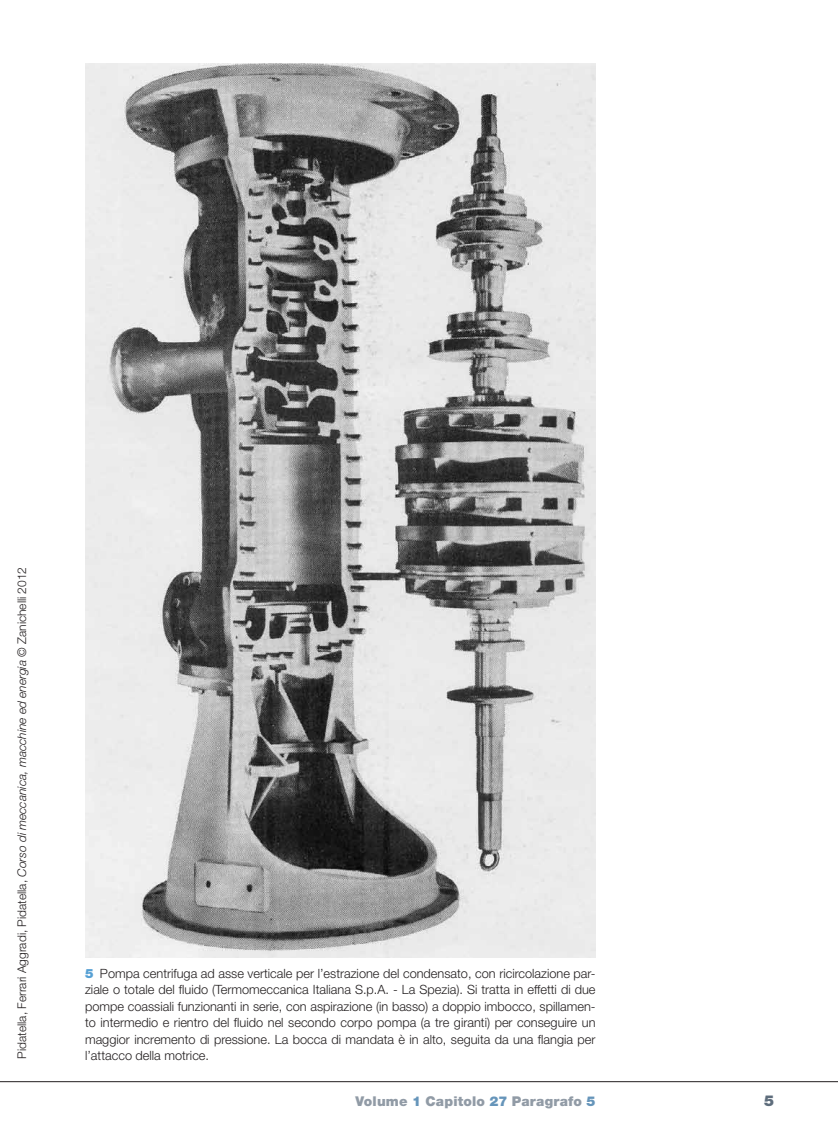
<style>
.page{position:relative;width:838px;height:1132px;background:#fff}
.page>*{position:absolute;margin:0;border:0;box-sizing:border-box;transform-origin:0 0}
.t1{font:900 15px "Helvetica Neue";color:#5e6d7c}
.t2{font:900 13.5px "Helvetica Neue";letter-spacing:.01em;color:#919ba6}
.t3{font:300 12.75px/16.5px "Helvetica Neue";color:#231f20;text-align:justify}
.t4{font:300 12px "Helvetica Neue";color:#231f20}
.s1{font-style:italic}
.s2{font-weight:900;color:#56a0d4}
.s3{color:#6695ba}
</style>
<div class="page">
<hr style="left:0;top:1080px;width:838px;height:1px;background:#231f20">
<img style="left:85px;top:64px;width:510px;height:893px">
<p class="t4" style="left:14px;top:1058px;width:493px;rotate:-90deg">Pidatella, Ferrari Aggradi, Pidatella, <span class="s1">Corso di meccanica, macchine ed energia</span> © Zanichelli 2012</p>
<p class="t3" style="left:85px;top:964px;width:512px"><span class="s2">5</span> Pompa centrifuga ad asse verticale per l’estrazione del condensato, con ricircolazione par&shy;ziale o totale del fluido (Termomeccanica Italiana S.p.A. - La Spezia). Si tratta in effetti di due pompe coassiali funzionanti in serie, con aspirazione (in basso) a doppio imbocco, spillamen&shy;to intermedio e rientro del fluido nel secondo corpo pompa (a tre giranti) per conseguire un maggior incremento di pressione. La bocca di mandata è in alto, seguita da una flangia per l’attacco della motrice.</p>
<p class="t2" style="left:355px;top:1093px;width:241px">Volume <span class="s3">1</span> Capitolo <span class="s3">27</span> Paragrafo <span class="s3">5</span></p>
<p class="t1" style="left:764px;top:1091px;width:12px">5</p>
</div>
